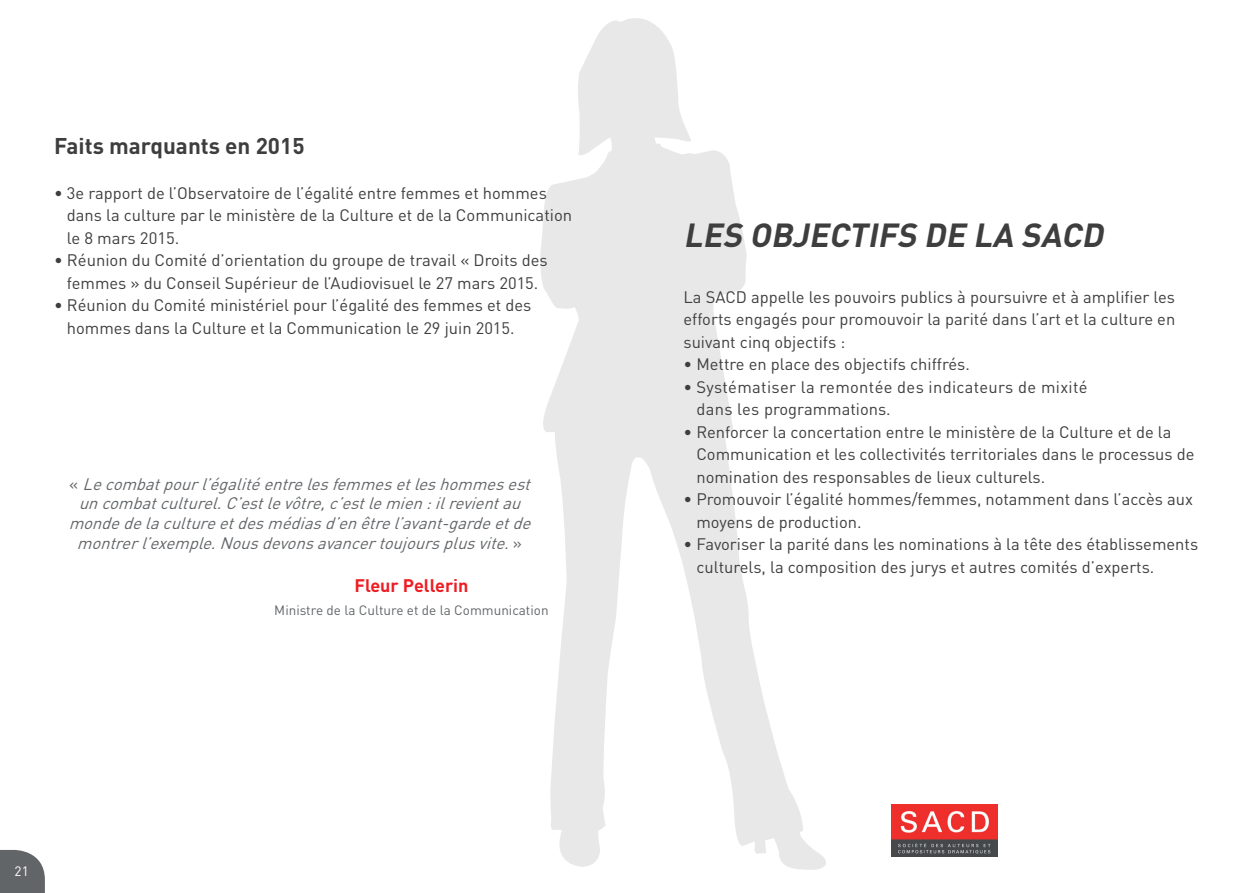
<style>
.page{position:relative;width:1259px;height:893px;background:#fff}
.page>*{position:absolute;margin:0;border:0;box-sizing:border-box;transform-origin:0 0}
.t1{font:italic 700 33px "DIN";color:#3e3e3f}
.t2{font:700 22.5px "DIN";color:#3e3e3f}
.t3{font:700 18px "DIN";color:#ee1d23}
.t4{font:16.5px/22.5px "DIN";color:#3e3e3f}
.t5{font:italic 16.5px/19.8px "DIN";color:#626568;text-align:center}
.t6{font:16.5px/22.5px "DIN";letter-spacing:.02em;color:#3e3e3f}
.t7{font:13.5px "DIN";color:#626568}
.t8{font:13.5px "DIN";color:#fff}
.s1{font-style:normal}
</style>
<div class="page">
<img style="left:891px;top:804px;width:106px;height:53px">
<svg style="left:540px;top:18px;width:286px;height:852px"></svg>
<svg style="left:0;top:850px;width:45px;height:43px"></svg>
<h2 class="t2" style="left:54px;top:131px;width:252px">Faits marquants en 2015</h2>
<p class="t4" style="left:67px;top:181px;width:507px;text-indent:-13px">• 3e rapport de l’Observatoire de l’égalité entre femmes et hommes dans la culture par le ministère de la Culture et de la Communication le 8 mars 2015.</p>
<p class="t4" style="left:54px;top:249px;width:495px;text-align:center">• Réunion du Comité d’orientation du groupe de travail « Droits des femmes » du Conseil Supérieur de l’Audiovisuel le 27 mars 2015.</p>
<p class="t4" style="left:54px;top:294px;width:479px;text-align:center">• Réunion du Comité ministériel pour l’égalité des femmes et des hommes dans la Culture et la Communication le 29 juin 2015.</p>
<p class="t5" style="left:69px;top:473px;width:469px"><span class="s1">«</span> Lecombatpourl’égalitéentrelesfemmesetleshommesest uncombatculturel.C’estlevôtre,c’estlemien:ilrevientau mondedelacultureetdesmédiasd’enêtrel’avant-gardeetde montrerl’exemple.Nousdevonsavancertoujoursplusvite.<span class="s1">»</span></p>
<p class="t3" style="left:354px;top:574px;width:116px">Fleur Pellerin</p>
<p class="t7" style="left:274px;top:601px;width:276px">Ministre de la Culture et de la Communication</p>
<p class="t8" style="left:15px;top:863px;width:16px">21</p>
<h1 class="t1" style="left:683px;top:213px;width:428px">LES OBJ ECTIFS DE LA SACD</h1>
<p class="t4" style="left:683px;top:285px;width:493px;text-align:justify">La SACD appelle les pouvoirs publics à poursuivre et à amplifier les efforts engagés pour promouvoir la parité dans l’art et la culture en suivant cinq objectifs :</p>
<p class="t4" style="left:683px;top:353px;width:288px">• Mettre en place des objectifs chiffrés.</p>
<p class="t6" style="left:696px;top:375px;width:393px;text-indent:-13px">• Systématiser la remontée des indicateurs de mixité dans les programmations.</p>
<p class="t4" style="left:696px;top:420px;width:499px;text-indent:-13px">• Renforcer la concertation entre le ministère de la Culture et de la<br>Communication et les collectivités territoriales dans le processus de nomination des responsables de lieux culturels.</p>
<p class="t4" style="left:696px;top:488px;width:498px;text-indent:-13px">• Promouvoir l’égalité hommes/femmes, notamment dans l’accès aux moyens de production.</p>
<p class="t4" style="left:696px;top:533px;width:503px;text-indent:-13px">• Favoriser la parité dans les nominations à la tête des établissements culturels, la composition des jurys et autres comités d’experts.</p>
</div>
